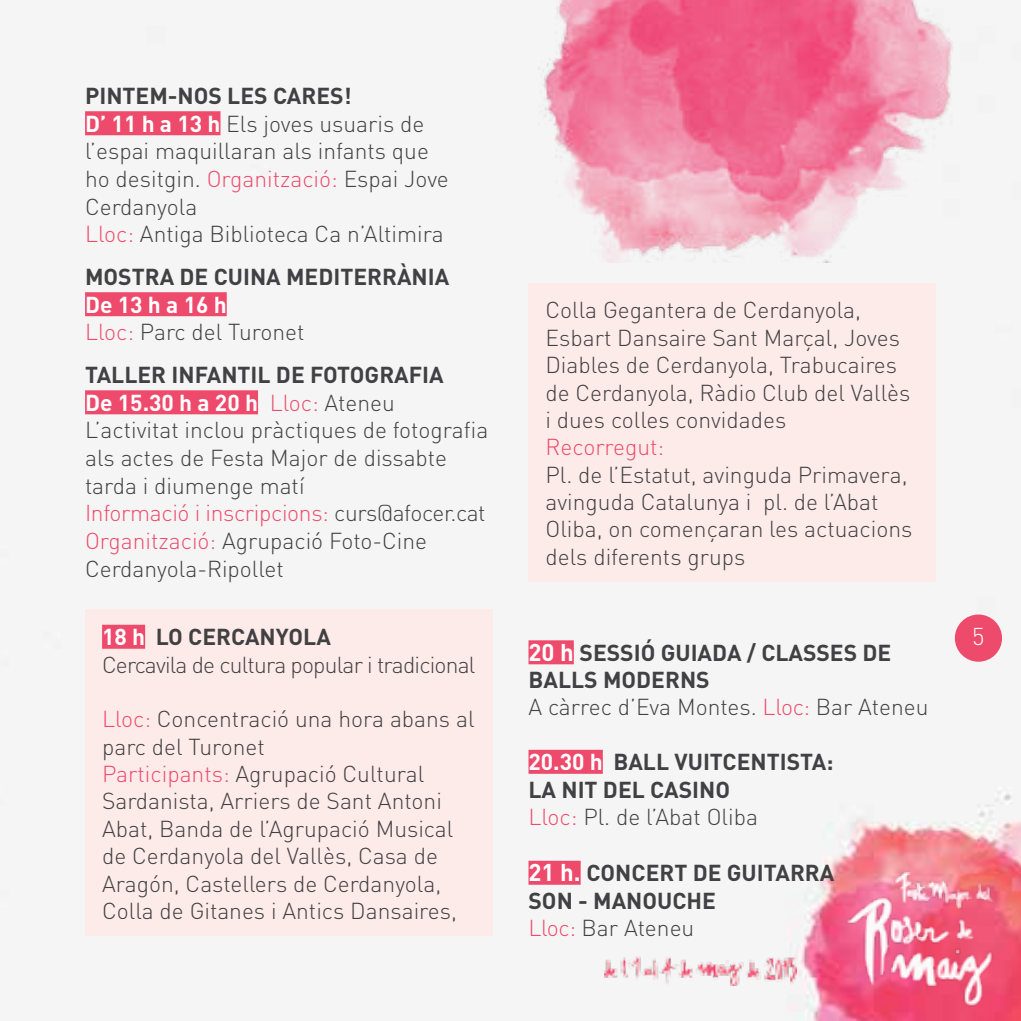
<style>
.page{position:relative;width:1021px;height:1021px;background:#fff}
.page>*{position:absolute;margin:0;border:0;box-sizing:border-box;transform-origin:0 0}
.t1{font:300 24px "DIN";color:#fff}
.t2{font:300 22.8px/27.3px "DIN";color:#414042}
.t3{font:700 22.8px/27.3px "DIN";color:#414042}
.t4{font:300 22.8px/27.3px "DIN";letter-spacing:-.035em;color:#414042}
.t5{font:300 22.8px "DIN";color:#ee4b6c}
.s1{font-weight:700}
.s2{font-weight:700;color:#fff}
.s3{color:#ee4b6c}
.s4{font-size:24px;color:#fff}
.s5{font-weight:300}
.s6{font-weight:300;color:#ee4b6c}
.s7{color:#fff}
</style>
<div class="page">
<div style="left:0;top:25px;width:1020px;height:995px;background:#f5f5f5"></div>
<img style="left:786px;top:830px;width:234px;height:190px">
<div style="left:954px;top:614px;width:48px;height:47px;background:#ee4b6c;border-radius:50%"></div>
<img style="left:604px;top:956px;width:193px;height:29px">
<div style="left:85px;top:111px;width:135px;height:24px;background:#ee4b6c"></div>
<div style="left:85px;top:292px;width:142px;height:24px;background:#ee4b6c"></div>
<div style="left:85px;top:390px;width:173px;height:24px;background:#ee4b6c"></div>
<img style="left:528px;top:0;width:438px;height:263px">
<div style="left:528px;top:640px;width:46px;height:24px;background:#ee4b6c"></div>
<div style="left:528px;top:749px;width:75px;height:24px;background:#ee4b6c"></div>
<div style="left:528px;top:860px;width:52px;height:24px;background:#ee4b6c"></div>
<div style="left:85px;top:609px;width:407px;height:326px;background:#fdebe9"></div>
<div style="left:528px;top:283px;width:407px;height:299px;background:#fdebe9"></div>
<div style="left:102px;top:624px;width:43px;height:24px;background:#ee4b6c"></div>
<p class="t2" style="left:85px;top:82px;width:365px"><span class="s1">PINTEM-NOS LES CARES!<br></span><span class="s2">D’ 11 h a 13 h</span> Els joves usuaris de l’espai maquillaran als infants que ho desitgin. <span class="s3">Organització:</span> Espai Jove<br>Cerdanyola<br><span class="s3">Lloc:</span> Antiga Biblioteca Ca n’Altimira</p>
<p class="t3" style="left:85px;top:262px;width:366px">MOSTRA DE CUINA MEDITERRÀNIA</p>
<p class="t2" style="left:85px;top:290px;width:221px"><span class="s2">De 13 h a 16 h<br></span><span class="s3">Lloc:</span> Parc del Turonet</p>
<p class="t2" style="left:85px;top:361px;width:405px"><span class="s1">TALLER INFANTIL DE FOTOGRAFIA<br></span><span class="s2">De 15.30 h a 20 h</span> <span class="s3">Lloc:</span> Ateneu L’activitat inclou pràctiques de fotografia als actes de Festa Major de dissabte tarda i diumenge matí<br><span class="s3">Informació i inscripcions:</span> curs@afocer.cat <span class="s3">Organització:</span> Agrupació Foto-Cine Cerdanyola-Ripollet</p>
<p class="t4" style="left:102px;top:623px;width:375px"><span class="s2">18 h</span> <span class="s1">LO CERCANYOLA<br></span>Cercavila de cultura popular i tradicional</p>
<p class="t2" style="left:102px;top:705px;width:374px"><span class="s3">Lloc:</span> Concentració una hora abans al parc del Turonet<br><span class="s3">Participants:</span> Agrupació Cultural Sardanista, Arriers de Sant Antoni Abat, Banda de l’Agrupació Musical de Cerdanyola del Vallès, Casa de Aragón, Castellers de Cerdanyola, Colla de Gitanes i Antics Dansaires,</p>
<p class="t2" style="left:545px;top:296px;width:366px">Colla Gegantera de Cerdanyola, Esbart Dansaire Sant Marçal, Joves Diables de Cerdanyola, Trabucaires de Cerdanyola, Ràdio Club del Vallès i dues colles convidades</p>
<p class="t5" style="left:545px;top:433px;width:120px">Recorregut:</p>
<p class="t2" style="left:545px;top:460px;width:368px">Pl. de l’Estatut, avinguda Primavera, avinguda Catalunya i pl. de l’Abat<br>Oliba, on començaran les actuacions dels diferents grups</p>
<p class="t3" style="left:528px;top:638px;width:401px"><span class="s4">20 h</span> SESSIÓ GUIADA / CLASSES DE<br>BALLS MODERNS<br><span class="s5">A càrrec d’Eva Montes.</span> <span class="s6">Lloc:</span> <span class="s5">Bar Ateneu</span></p>
<p class="t3" style="left:528px;top:747px;width:306px"><span class="s7">20.30 h</span> BALL VUITCENTISTA:<br>LA NIT DEL CASINO<br><span class="s6">Lloc:</span> <span class="s5">Pl. de l’Abat Oliba</span></p>
<p class="t3" style="left:528px;top:858px;width:307px"><span class="s4">21 h.</span> CONCERT DE GUITARRA<br>SON - MANOUCHE<br><span class="s6">Lloc:</span> <span class="s5">Bar Ateneu</span></p>
<p class="t1" style="left:972px;top:622px;width:14px">5</p>
</div>
